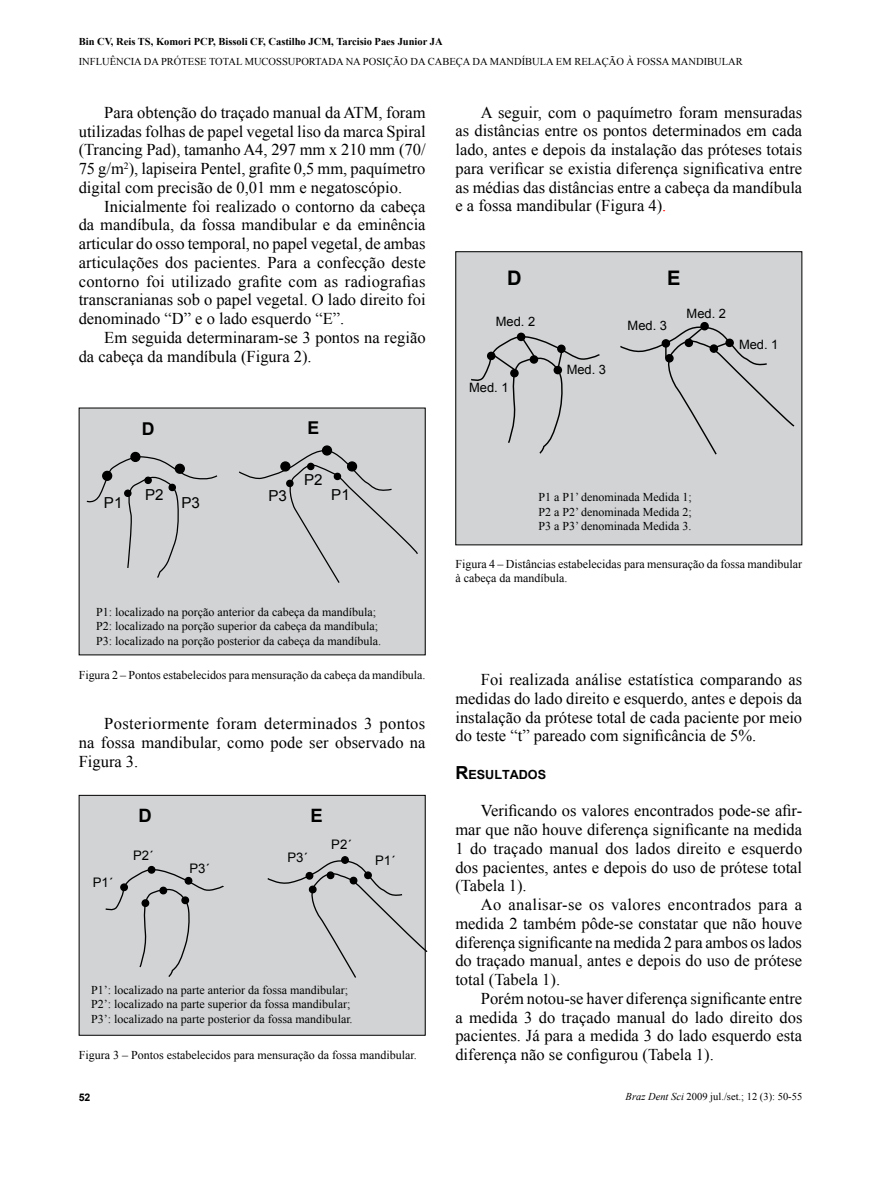
<style>
.page{position:relative;width:881px;height:1191px;background:#fff}
.page>*{position:absolute;margin:0;border:0;box-sizing:border-box;transform-origin:0 0}
.t1{font:700 20.1px "Arial";color:#000}
.t2{font:700 18.45px "Arial";color:#000}
.t3{font:700 17.7px "Arial";color:#000}
.t4{font:16.5px/18.8px "Times New Roman";color:#000;text-align:justify}
.t5{font:15.15px "Arial";color:#000}
.t6{font:13.2px "Arial";color:#000}
.t7{font:12.9px "Arial";color:#000}
.t8{font:700 12.6px "Arial";color:#000}
.t9{font:12px/14.4px "Times New Roman";color:#000}
.t10{font:10.5px "Times New Roman";color:#000}
.t11{font:700 10.5px "Times New Roman";color:#000}
.t12{font:700 10.5px "Arial";color:#000}
.s1{color:#f00}
.s2{font-size:18px}
.s3{font-style:italic}
</style>
<div class="page">
<div style="left:79px;top:408px;width:346px;height:247px;background:#d1d3d4"></div>
<div style="left:79px;top:795px;width:346px;height:240px;background:#d1d3d4"></div>
<div style="left:79px;top:795px;width:346px;height:240px;border:1px solid #000"></div>
<div style="left:455px;top:252px;width:346px;height:293px;background:#d1d3d4"></div>
<div style="left:455px;top:251px;width:346px;height:294px;border:1px solid #000"></div>
<div style="left:131px;top:452px;width:9px;height:9px;background:#000;border-radius:50%"></div>
<div style="left:130px;top:452px;width:10px;height:10px;border:1px solid #000;border-radius:50%"></div>
<svg style="left:86px;top:456px;width:132px;height:122px"></svg>
<div style="left:322px;top:445px;width:10px;height:10px;border:1px solid #000;border-radius:50%"></div>
<svg style="left:239px;top:446px;width:179px;height:137px"></svg>
<div style="left:148px;top:866px;width:7px;height:7px;border:1px solid #000;border-radius:50%"></div>
<svg style="left:105px;top:867px;width:119px;height:110px"></svg>
<div style="left:341px;top:856px;width:7px;height:7px;background:#000;border-radius:50%"></div>
<div style="left:341px;top:856px;width:8px;height:8px;border:1px solid #000;border-radius:50%"></div>
<svg style="left:267px;top:859px;width:161px;height:119px"></svg>
<div style="left:516px;top:333px;width:9px;height:8px;border:1px solid #000;border-radius:50%"></div>
<div style="left:700px;top:322px;width:8px;height:8px;border:1px solid #000;border-radius:50%"></div>
<svg style="left:471px;top:335px;width:129px;height:119px"></svg>
<svg style="left:620px;top:324px;width:175px;height:131px"></svg>
<p class="t11" style="left:79px;top:35px;width:365px">Bin CV, Reis TS, Komori PCP, Bissoli CF, Castilho JCM, Tarcisio Paes Junior JA</p>
<p class="t10" style="left:79px;top:54px;width:45px">Inf luência</p>
<p class="t10" style="left:144px;top:54px;width:45px">da prótese</p>
<p class="t10" style="left:209px;top:54px;width:8px">tota</p>
<p class="t10" style="left:236px;top:54px;width:17px">l mucossuportada</p>
<p class="t10" style="left:345px;top:54px;width:24px">na posi</p>
<p class="t10" style="left:385px;top:54px;width:50px">çãoda cabe</p>
<p class="t10" style="left:455px;top:54px;width:43px">çada mand</p>
<p class="t10" style="left:521px;top:54px;width:123px">íbula em relação à fossa</p>
<p class="t10" style="left:671px;top:54px;width:9px">mandibu</p>
<p class="t10" style="left:721px;top:54px;width:15px">lar</p>
<p class="t4" style="left:79px;top:103px;width:348px;text-indent:25px">Para obtenção do traçado manual da ATM, foram utilizadas folhas de papel vegetal liso da marca Spiral (Trancing Pad), tamanho A4, 297 mm x 210 mm (70/ 75 g/m<sup>2</sup>), lapiseira Pentel, grafite 0,5 mm, paquímetro digital com precisão de 0,01 mm e negatoscópio.</p>
<p class="t4" style="left:79px;top:196px;width:348px;text-indent:25px">Inicialmente foi realizado o contorno da cabeça da mandíbula, da fossa mandibular e da eminência articular do osso temporal, no papel vegetal, de ambas articulações dos pacientes. Para a confecção deste contorno foi utilizado grafite com as radiografias transcranianas sob o papel vegetal. O lado direito foi denominado “D” e o lado esquerdo “E”.</p>
<p class="t4" style="left:79px;top:328px;width:348px;text-indent:25px">Em seguida determinaram-se 3 pontos na região da cabeça da mandíbula (Figura 2).</p>
<p class="t5" style="left:104px;top:492px;width:20px">P1</p>
<p class="t3" style="left:142px;top:417px;width:14px">D</p>
<p class="t5" style="left:145px;top:485px;width:20px">P2</p>
<p class="t5" style="left:181px;top:493px;width:20px">P3</p>
<p class="t5" style="left:268px;top:486px;width:20px">P3</p>
<p class="t3" style="left:307px;top:416px;width:13px">E</p>
<p class="t5" style="left:304px;top:469px;width:20px">P2</p>
<p class="t5" style="left:331px;top:485px;width:20px">P1</p>
<p class="t9" style="left:96px;top:604px;width:286px">P1: localizado na porção anterior da cabeça da mandíbula;<br>P2: localizado na porção superior da cabeça da mandíbula;<br>P3: localizado na porção posterior da cabeça da mandíbula.</p>
<p class="t9" style="left:79px;top:667px;width:348px">Figura 2 – Pontos estabelecidos para mensuração da cabeça da mandíbula.</p>
<p class="t4" style="left:79px;top:714px;width:348px;text-indent:25px">Posteriormente foram determinados 3 pontos na fossa mandibular, como pode ser observado na Figura 3.</p>
<p class="t6" style="left:93px;top:874px;width:22px">P1´</p>
<p class="t2" style="left:139px;top:803px;width:15px">D</p>
<p class="t6" style="left:133px;top:847px;width:22px">P2´</p>
<p class="t6" style="left:189px;top:859px;width:22px">P3´</p>
<p class="t2" style="left:310px;top:803px;width:14px">E</p>
<p class="t6" style="left:287px;top:848px;width:22px">P3´</p>
<p class="t6" style="left:331px;top:835px;width:22px">P2´</p>
<p class="t6" style="left:375px;top:852px;width:22px">P1´</p>
<p class="t9" style="left:91px;top:982px;width:263px">P1’: localizado na parte anterior da fossa mandibular;<br>P2’: localizado na parte superior da fossa mandibular;<br>P3’: localizado na parte posterior da fossa mandibular.</p>
<p class="t9" style="left:79px;top:1047px;width:339px">Figura 3 – Pontos estabelecidos para mensuração da fossa mandibular.</p>
<p class="t12" style="left:79px;top:1090px;width:13px">52</p>
<p class="t4" style="left:455px;top:103px;width:348px;text-indent:25px">A seguir, com o paquímetro foram mensuradas as distâncias entre os pontos determinados em cada lado, antes e depois da instalação das próteses totais para verificar se existia diferença significativa entre as médias das distâncias entre a cabeça da mandíbula e a fossa mandibular (Figura 4)<span class="s1">.</span></p>
<p class="t1" style="left:507px;top:265px;width:16px">D</p>
<p class="t7" style="left:495px;top:313px;width:41px">Med. 2</p>
<p class="t7" style="left:469px;top:379px;width:41px">Med. 1</p>
<p class="t7" style="left:566px;top:361px;width:41px">Med. 3</p>
<p class="t1" style="left:666px;top:265px;width:15px">E</p>
<p class="t7" style="left:627px;top:317px;width:41px">Med. 3</p>
<p class="t7" style="left:686px;top:305px;width:41px">Med. 2</p>
<p class="t7" style="left:738px;top:336px;width:41px">Med. 1</p>
<p class="t9" style="left:538px;top:490px;width:155px;text-align:justify">P1 a P1’ denominada Medida 1; P2 a P2’ denominada Medida 2; P3 a P3’ denominada Medida 3.</p>
<p class="t9" style="left:455px;top:556px;width:348px">Figura 4 – Distâncias estabelecidas para mensuração da fossa mandibular à cabeça da mandíbula.</p>
<p class="t4" style="left:455px;top:670px;width:348px;text-indent:25px">Foi realizada análise estatística comparando as medidas do lado direito e esquerdo, antes e depois da instalação da prótese total de cada paciente por meio do teste “t” pareado com significância de 5%.</p>
<p class="t8" style="left:455px;top:766px;width:92px"><span class="s2">R</span>ESULTADOS</p>
<p class="t4" style="left:455px;top:801px;width:348px;text-indent:26px">Verificando os valores encontrados pode-se afir&shy;mar que não houve diferença significante na medida 1 do traçado manual dos lados direito e esquerdo dos pacientes, antes e depois do uso de prótese total (Tabela 1).</p>
<p class="t4" style="left:455px;top:895px;width:348px;text-indent:25px">Ao analisar-se os valores encontrados para a medida 2 também pôde-se constatar que não houve diferença significante na medida 2 para ambos os lados do traçado manual, antes e depois do uso de prótese total (Tabela 1).</p>
<p class="t4" style="left:455px;top:988px;width:348px;text-indent:25px">Porém notou-se haver diferença significante entre a medida 3 do traçado manual do lado direito dos pacientes. Já para a medida 3 do lado esquerdo esta diferença não se configurou (Tabela 1).</p>
<p class="t10" style="left:625px;top:1089px;width:178px"><span class="s3">Braz Dent Sci</span> 2009 jul./set.; 12 (3): 50-55</p>
</div>
